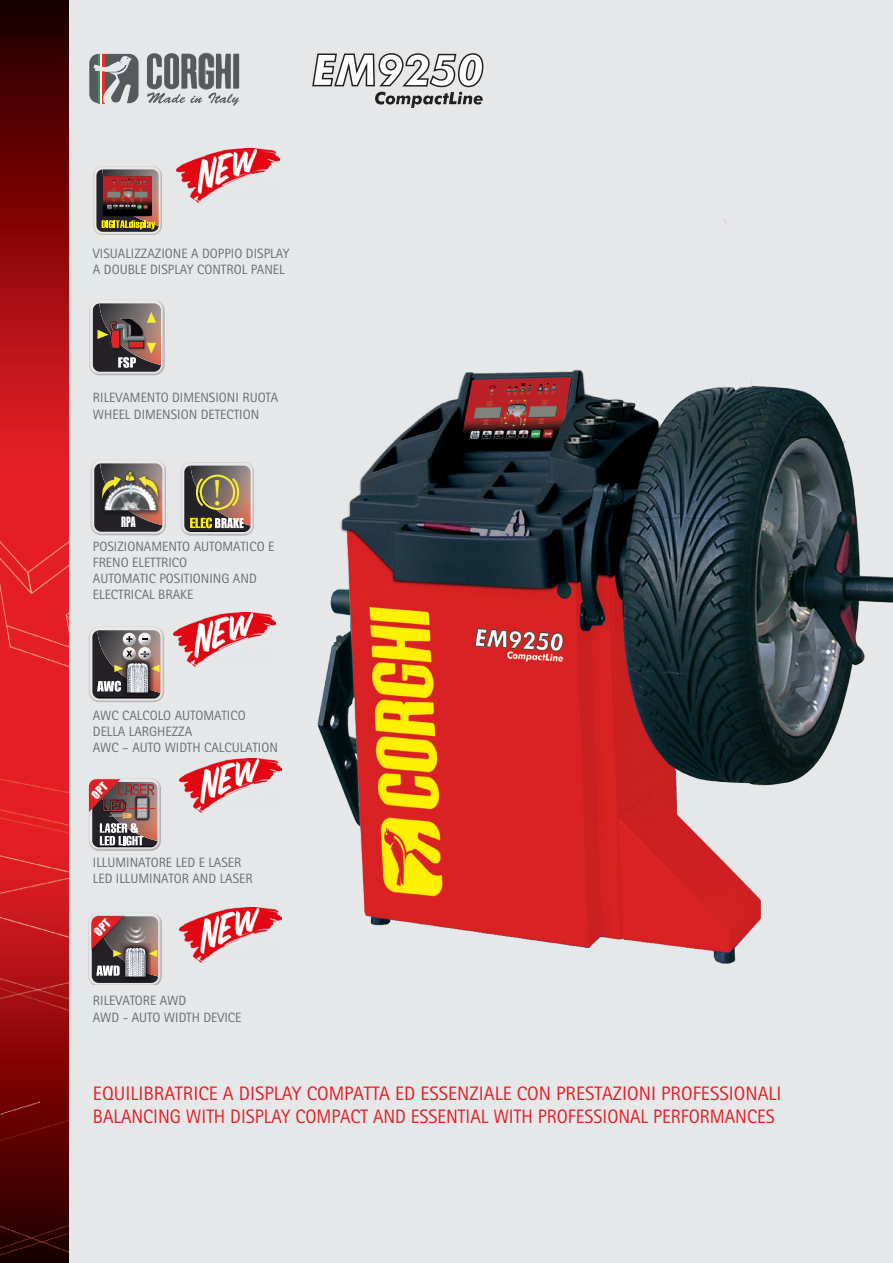
<style>
.page{position:relative;width:893px;height:1263px;background:#fff}
.page>*{position:absolute;margin:0;border:0;box-sizing:border-box;transform-origin:0 0}
.t1{font:37.65px "Minion Pro";color:#f5ee35}
._3-testo_pallini_da{font:19.5px "Rotis Sans Serif Std";color:#e41f25}
._3-testo_pallini_da-2{font:19.5px "Rotis Sans Serif Std";color:#e41f25;scale:.96 1}
._2-_testo_pallini_pa{font:13.5px/16.2px "Rotis Sans Serif Std";color:#6c6d70}
.t2{font:13.05px "Impact";color:#fff;scale:.73 1}
</style>
<div class="page">
<div style="left:58px;top:0;width:835px;height:1263px;background:#e6e7e9"></div>
<img style="left:0;top:0;width:69px;height:1263px">
<svg style="left:89px;top:54px;width:50px;height:49px"></svg>
<svg style="left:147px;top:53px;width:92px;height:53px"></svg>
<svg style="left:312px;top:53px;width:172px;height:55px"></svg>
<svg style="left:181px;top:462px;width:72px;height:74px"></svg>
<svg style="left:183px;top:464px;width:69px;height:70px;background:#847661"></svg>
<img style="left:177px;top:149px;width:100px;height:54px">
<img style="left:179px;top:758px;width:74px;height:54px">
<img style="left:179px;top:908px;width:74px;height:54px">
<img style="left:173px;top:612px;width:80px;height:55px">
<img style="left:253px;top:155px;width:640px;height:809px">
<svg style="left:95px;top:168px;width:65px;height:2px"></svg>
<img style="left:93px;top:170px;width:69px;height:65px">
<svg style="left:89px;top:300px;width:76px;height:75px"></svg>
<svg style="left:91px;top:302px;width:72px;height:71px;background:#73605a"></svg>
<svg style="left:89px;top:627px;width:75px;height:75px"></svg>
<svg style="left:91px;top:628px;width:71px;height:72px"></svg>
<svg style="left:91px;top:460px;width:75px;height:75px"></svg>
<img style="left:93px;top:465px;width:70px;height:60px">
<svg style="left:88px;top:778px;width:73px;height:73px"></svg>
<svg style="left:88px;top:913px;width:74px;height:72px;background:#917675"></svg>
<svg style="left:89px;top:779px;width:70px;height:70px;background:#906a69"></svg>
<p class="_2-_testo_pallini_pa" style="left:93px;top:245px;width:198px">VISUALIZZAZIONE A DOPPIO DISPLAY</p>
<p class="_2-_testo_pallini_pa" style="left:93px;top:261px;width:193px">A DOUBLE DISPLAY CONTROL PANEL</p>
<p class="_2-_testo_pallini_pa" style="left:93px;top:390px;width:187px">RILEVAMENTO DIMENSIONI RUOTA</p>
<p class="_2-_testo_pallini_pa" style="left:93px;top:406px;width:168px">WHEEL DIMENSION DETECTION</p>
<p class="t2" style="left:121px;top:512px;width:21px">RPA</p>
<p class="t1" style="left:212px;top:468px;width:12px">!</p>
<p class="_2-_testo_pallini_pa" style="left:93px;top:538px;width:183px">POSIZIONAMENTO AUTOMATICO E<br>FRENO ELETTRICO</p>
<p class="_2-_testo_pallini_pa" style="left:93px;top:570px;width:165px">AUTOMATIC POSITIONING AND<br>ELECTRICAL BRAKE</p>
<p class="_2-_testo_pallini_pa" style="left:93px;top:707px;width:154px">AWC CALCOLO AUTOMATICO<br>DELLA LARGHEZZA</p>
<p class="_2-_testo_pallini_pa" style="left:93px;top:739px;width:186px">AWC – AUTO WIDTH CALCULATION</p>
<p class="_2-_testo_pallini_pa" style="left:93px;top:854px;width:150px">ILLUMINATORE LED E LASER</p>
<p class="_2-_testo_pallini_pa" style="left:93px;top:870px;width:161px">LED ILLUMINATOR AND LASER</p>
<p class="_2-_testo_pallini_pa" style="left:93px;top:993px;width:95px">RILEVATORE AWD</p>
<p class="_2-_testo_pallini_pa" style="left:93px;top:1009px;width:150px">AWD - AUTO WIDTH DEVICE</p>
<p class="_3-testo_pallini_da" style="left:93px;top:1081px;width:690px">EQUILIBRATRICE A DISPLAY COMPATTA ED ESSENZIALE CON PRESTAZIONI PROFESSIONALI</p>
<p class="_3-testo_pallini_da-2" style="left:93px;top:1105px;width:712px">BALANCING WITH DISPLAY COMPACT AND ESSENTIAL WITH PROFESSIONAL PERFORMANCES</p>
</div>
